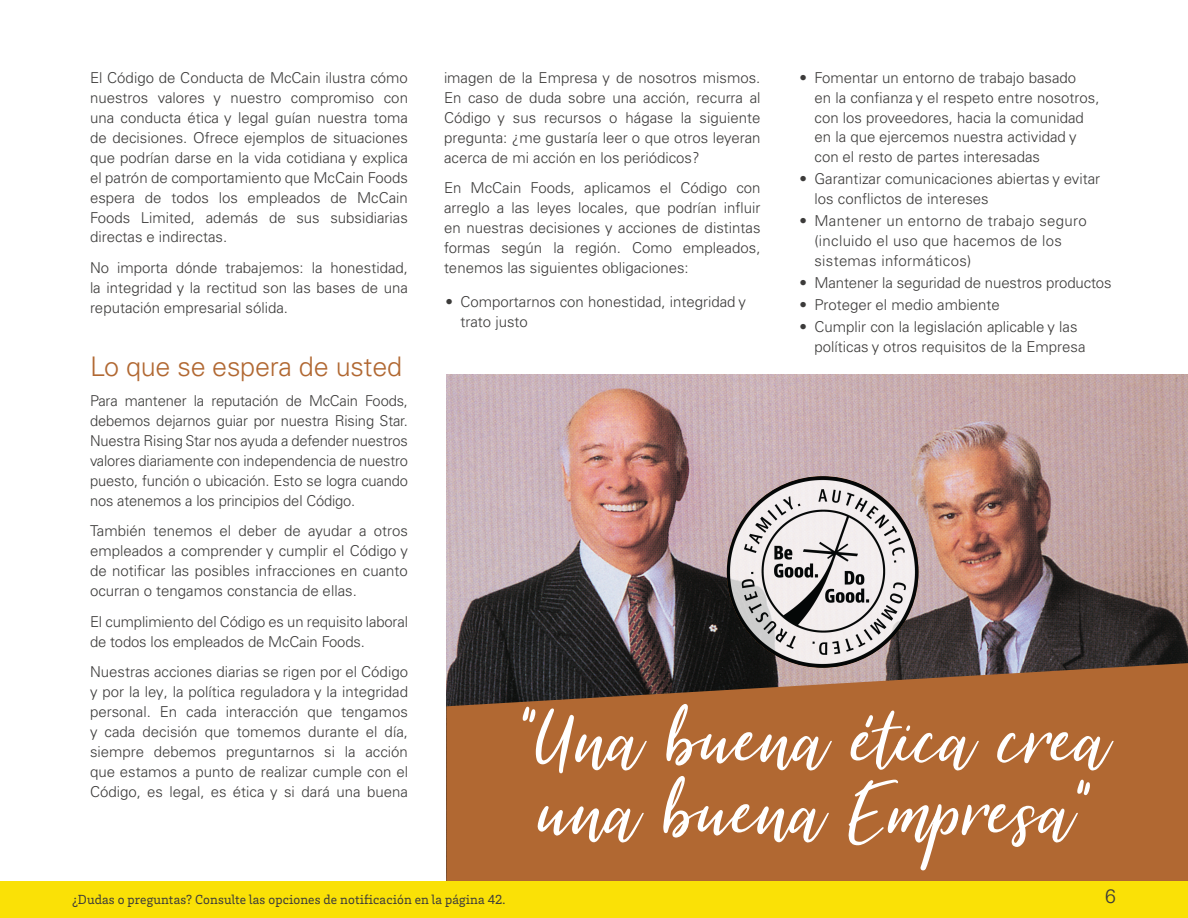
<style>
.page{position:relative;width:1188px;height:918px;background:#fff}
.page>*{position:absolute;margin:0;border:0;box-sizing:border-box;transform-origin:0 0}
.callout_head{font:100.5px/72px "Summer Festival";color:#fff}
.t1{font:300 27px "Univers LT Pro 45";letter-spacing:-.01em;color:#b16832}
.t2{font:300 19.5px "Univers LT Pro 45";color:#3c3b3a}
.body{font:300 15px/20px "Univers LT Pro 45";color:#3c3b3a;text-align:justify}
.bullets{font:300 15px/19.8px "Univers LT Pro 45";color:#3c3b3a}
.bullets-2{font:300 15px/19.8px "Univers LT Pro 45";letter-spacing:.02em;color:#3c3b3a}
.t3{font:13.5px "Brix Slab";letter-spacing:.01em;color:#3c3b3a}
</style>
<div class="page">
<img style="left:446px;top:374px;width:742px;height:289px">
<svg style="left:446px;top:663px;width:742px;height:218px;background:#a56332"></svg>
<img style="left:727px;top:476px;width:192px;height:192px;border-radius:96px">
<div style="left:0;top:881px;width:1188px;height:37px;background:#fae106"></div>
<p class="body" style="left:90px;top:68px;width:320px">El Código de Conducta de McCain ilustra cómo nuestros valores y nuestro compromiso con una conducta ética y legal guían nuestra toma de decisiones. Ofrece ejemplos de situaciones que podrían darse en la vida cotidiana y explica el patrón de comportamiento que McCain Foods espera de todos los empleados de McCain Foods Limited, además de sus subsidiarias directas e indirectas.</p>
<p class="body" style="left:90px;top:258px;width:320px">No importa dónde trabajemos: la honestidad, la integridad y la rectitud son las bases de una reputación empresarial sólida.</p>
<p class="t1" style="left:90px;top:350px;width:314px">Lo que se espera de usted</p>
<p class="body" style="left:90px;top:391px;width:320px">Para mantener la reputación de McCain Foods, debemos dejarnos guiar por nuestra Rising Star.<br>Nuestra Rising Star nos ayuda a defender nuestros valores diariamente con independencia de nuestro puesto, función o ubicación. Esto se logra cuando nos atenemos a los principios del Código.</p>
<p class="body" style="left:90px;top:521px;width:319px">También tenemos el deber de ayudar a otros empleados a comprender y cumplir el Código y de notificar las posibles infracciones en cuanto ocurran o tengamos constancia de ellas.</p>
<p class="body" style="left:90px;top:611px;width:319px">El cumplimiento del Código es un requisito laboral de todos los empleados de McCain Foods.</p>
<p class="body" style="left:90px;top:662px;width:320px">Nuestras acciones diarias se rigen por el Código y por la ley, la política reguladora y la integridad personal. En cada interacción que tengamos y cada decisión que tomemos durante el día, siempre debemos preguntarnos si la acción que estamos a punto de realizar cumple con el Código, es legal, es ética y si dará una buena</p>
<p class="body" style="left:444px;top:68px;width:318px">imagen de la Empresa y de nosotros mismos.<br>En caso de duda sobre una acción, recurra al Código y sus recursos o hágase la siguiente pregunta: ¿me gustaría leer o que otros leyeran acerca de mi acción en los periódicos?</p>
<p class="body" style="left:444px;top:178px;width:318px">En McCain Foods, aplicamos el Código con arreglo a las leyes locales, que podrían influir en nuestras decisiones y acciones de distintas formas según la región. Como empleados, tenemos las siguientes obligaciones:</p>
<p class="bullets" style="left:460px;top:291px;width:287px;text-indent:-15px">• Comportarnos con honestidad, integridad y trato justo</p>
<p class="bullets" style="left:814px;top:68px;width:287px;text-indent:-15px">• Fomentar un entorno de trabajo basado<br>en la confianza y el respeto entre nosotros, con los proveedores, hacia la comunidad en la que ejercemos nuestra actividad y con el resto de partes interesadas</p>
<p class="bullets" style="left:814px;top:169px;width:287px;text-indent:-15px">• Garantizar comunicaciones abiertas y evitar los conflictos de intereses</p>
<p class="bullets-2" style="left:814px;top:211px;width:274px;text-indent:-15px">• Mantener un entorno de trabajo seguro (incluido el uso que hacemos de los sistemas informáticos)</p>
<p class="bullets" style="left:800px;top:273px;width:314px">• Mantener la seguridad de nuestros productos</p>
<p class="bullets" style="left:800px;top:295px;width:202px">• Proteger el medio ambiente</p>
<p class="bullets" style="left:814px;top:317px;width:273px;text-indent:-15px">• Cumplir con la legislación aplicable y las políticas y otros requisitos de la Empresa</p>
<p class="callout_head" style="left:522px;top:707px;width:592px">“Una buena ética crea una buena Empresa”</p>
<p class="t3" style="left:72px;top:891px;width:435px">¿Dudas o preguntas? Consulte las opciones de notificación en la página 42.</p>
<h3 class="t2" style="left:1105px;top:885px;width:12px">6</h3>
</div>
